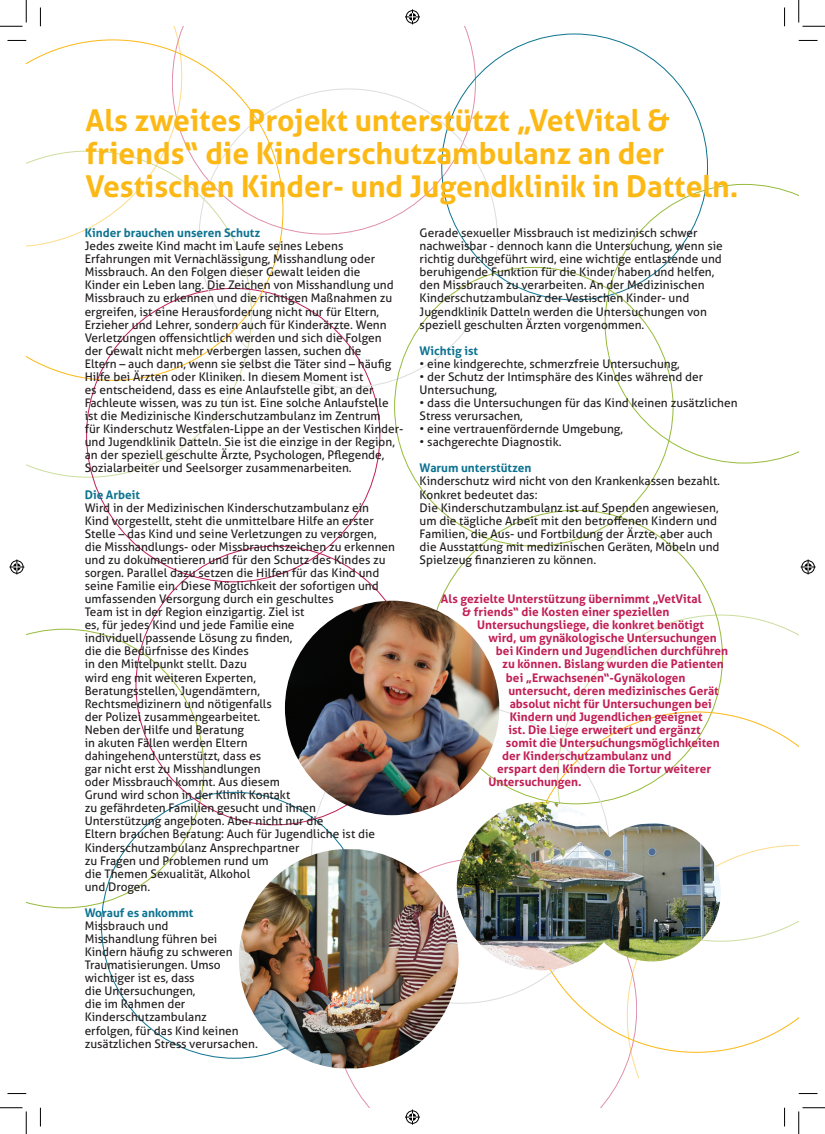
<style>
.page{position:relative;width:825px;height:1134px;background:#fff}
.page>*{position:absolute;margin:0;border:0;box-sizing:border-box;transform-origin:0 0}
.t1{font:700 30px/33px "Aller";color:#fcb814}
.t2{font:11.88px/13px "Aller";color:#231f20}
.t3{font:700 11.88px/13.1px "Aller";color:#c11e55}
.t4{font:700 11.88px "Aller";color:#0d7391}
</style>
<div class="page">
<svg style="left:26px;top:629px;width:178px;height:278px"></svg>
<svg style="left:571px;top:614px;width:228px;height:97px"></svg>
<svg style="left:333px;top:860px;width:294px;height:247px"></svg>
<svg style="left:526px;top:711px;width:273px;height:341px"></svg>
<svg style="left:605px;top:184px;width:194px;height:279px"></svg>
<svg style="left:26px;top:380px;width:212px;height:97px"></svg>
<svg style="left:182px;top:26px;width:294px;height:208px"></svg>
<svg style="left:26px;top:40px;width:257px;height:340px"></svg>
<img style="left:457px;top:801px;width:264px;height:169px">
<img style="left:239px;top:849px;width:220px;height:219px;border-radius:105px">
<img style="left:285px;top:600px;width:214px;height:215px;border-radius:107px">
<svg style="left:799px;top:40px;width:18px;height:1px"></svg>
<svg style="left:8px;top:1093px;width:18px;height:1px"></svg>
<svg style="left:799px;top:1093px;width:18px;height:1px"></svg>
<svg style="left:40px;top:1107px;width:1px;height:19px"></svg>
<svg style="left:784px;top:7px;width:1px;height:19px"></svg>
<svg style="left:784px;top:1107px;width:1px;height:19px"></svg>
<svg style="left:0;top:0;width:182px;height:247px"></svg>
<svg style="left:0;top:1107px;width:27px;height:26px"></svg>
<svg style="left:798px;top:0;width:27px;height:27px"></svg>
<svg style="left:798px;top:1107px;width:27px;height:26px"></svg>
<svg style="left:405px;top:9px;width:15px;height:15px"></svg>
<svg style="left:405px;top:1109px;width:15px;height:15px"></svg>
<svg style="left:9px;top:559px;width:15px;height:15px"></svg>
<svg style="left:801px;top:559px;width:15px;height:15px"></svg>
<h1 class="t1" style="left:85px;top:103px;width:655px">Als zweites Projekt unterstützt „VetVital &amp; friends“ die Kinderschutzambulanz an der<br>Vestischen Kinder- und Jugendklinik in Datteln.</h1>
<p class="t4" style="left:85px;top:225px;width:177px">Kinder brauchen unseren Schutz</p>
<p class="t2" style="left:85px;top:239px;width:320px">Jedes zweite Kind macht im Laufe seines Lebens Erfahrungen mit Vernachlässigung, Misshandlung oder Missbrauch. An den Folgen dieser Gewalt leiden die<br>Kinder ein Leben lang. Die Zeichen von Misshandlung und Missbrauch zu erkennen und die richtigen Maßnahmen zu ergreifen, ist eine Herausforderung nicht nur für Eltern, Erzieher und Lehrer, sondern auch für Kinderärzte. Wenn Verletzungen offensichtlich werden und sich die Folgen<br>der Gewalt nicht mehr verbergen lassen, suchen die<br>Eltern – auch dann, wenn sie selbst die Täter sind – häufig Hilfe bei Ärzten oder Kliniken. In diesem Moment ist<br>es entscheidend, dass es eine Anlaufstelle gibt, an der Fachleute wissen, was zu tun ist. Eine solche Anlaufstelle ist die Medizinische Kinderschutzambulanz im Zentrum<br>für Kinderschutz Westfalen-Lippe an der Vestischen Kinder&shy;und Jugendklinik Datteln. Sie ist die einzige in der Region, an der speziell geschulte Ärzte, Psychologen, Pflegende, Sozialarbeiter und Seelsorger zusammenarbeiten.</p>
<p class="t4" style="left:85px;top:487px;width:57px">Die Arbeit</p>
<p class="t2" style="left:85px;top:501px;width:312px">Wird in der Medizinischen Kinderschutzambulanz ein Kind vorgestellt, steht die unmittelbare Hilfe an erster Stelle – das Kind und seine Verletzungen zu versorgen, die Misshandlungs- oder Missbrauchszeichen zu erkennen und zu dokumentieren und für den Schutz des Kindes zu sorgen. Parallel dazu setzen die Hilfen für das Kind und seine Familie ein. Diese Möglichkeit der sofortigen und umfassenden Versorgung durch ein geschultes<br>Team ist in der Region einzigartig. Ziel ist<br>es, für jedes Kind und jede Familie eine<br>individuell passende Lösung zu finden,<br>die die Bedürfnisse des Kindes<br>in den Mittelpunkt stellt. Dazu<br>wird eng mit weiteren Experten,<br>Beratungsstellen, Jugendämtern,<br>Rechtsmedizinern und nötigenfalls<br>der Polizei zusammengearbeitet.<br>Neben der Hilfe und Beratung<br>in akuten Fällen werden Eltern<br>dahingehend unterstützt, dass es<br>gar nicht erst zu Misshandlungen<br>oder Missbrauch kommt. Aus diesem<br>Grund wird schon in der Klinik Kontakt<br>zu gefährdeten Familien gesucht und ihnen Unterstützung angeboten. Aber nicht nur die<br>Eltern brauchen Beratung: Auch für Jugendliche ist die Kinderschutzambulanz Ansprechpartner<br>zu Fragen und Problemen rund um<br>die Themen Sexualität, Alkohol<br>und Drogen.</p>
<p class="t4" style="left:85px;top:905px;width:110px">Worauf es ankommt</p>
<p class="t2" style="left:85px;top:919px;width:175px">Missbrauch und<br>Misshandlung führen bei<br>Kindern häufig zu schweren<br>Traumatisierungen. Umso wichtiger ist es, dass<br>die Untersuchungen,<br>die im Rahmen der<br>Kinderschutzambulanz<br>erfolgen, für das Kind keinen zusätzlichen Stress verursachen.</p>
<p class="t2" style="left:420px;top:226px;width:305px">Gerade sexueller Missbrauch ist medizinisch schwer nachweisbar - dennoch kann die Untersuchung, wenn sie richtig durchgeführt wird, eine wichtige entlastende und beruhigende Funktion für die Kinder haben und helfen, den Missbrauch zu verarbeiten. An der Medizinischen Kinderschutzambulanz der Vestischen Kinder- und Jugendklinik Datteln werden die Untersuchungen von speziell geschulten Ärzten vorgenommen.</p>
<p class="t4" style="left:420px;top:343px;width:60px">Wichtig ist</p>
<p class="t2" style="left:420px;top:357px;width:262px">• eine kindgerechte, schmerzfreie Untersuchung,</p>
<p class="t2" style="left:420px;top:370px;width:285px">• der Schutz der Intimsphäre des Kindes während der<br>Untersuchung,</p>
<p class="t2" style="left:420px;top:396px;width:319px">• dass die Untersuchungen für das Kind keinen zusätzlichen<br>Stress verursachen,</p>
<p class="t2" style="left:420px;top:422px;width:205px">• eine vertrauenfördernde Umgebung,</p>
<p class="t2" style="left:420px;top:435px;width:144px">• sachgerechte Diagnostik.</p>
<p class="t4" style="left:420px;top:461px;width:113px">Warum unterstützen</p>
<p class="t2" style="left:420px;top:474px;width:302px">Kinderschutz wird nicht von den Krankenkassen bezahlt.<br>Konkret bedeutet das:<br>Die Kinderschutzambulanz ist auf Spenden angewiesen, um die tägliche Arbeit mit den betroffenen Kindern und Familien, die Aus- und Fortbildung der Ärzte, aber auch die Ausstattung mit medizinischen Geräten, Möbeln und Spielzeug finanzieren zu können.</p>
<p class="t3" style="left:462px;top:592px;width:241px;text-indent:-21px">Als gezielte Unterstützung übernimmt „VetVital &amp; friends“ die Kosten einer speziellen</p>
<p class="t3" style="left:477px;top:618px;width:228px">Untersuchungsliege, die konkret benötigt</p>
<p class="t3" style="left:488px;top:631px;width:230px">wird, um gynäkologische Untersuchungen</p>
<p class="t3" style="left:496px;top:644px;width:234px">bei Kindern und Jugendlichen durchführen</p>
<p class="t3" style="left:502px;top:657px;width:223px">zu können. Bislang wurden die Patienten</p>
<p class="t3" style="left:506px;top:670px;width:181px">bei „Erwachsenen“-Gynäkologen</p>
<p class="t3" style="left:508px;top:683px;width:212px">untersucht, deren medizinisches Gerät</p>
<p class="t3" style="left:510px;top:696px;width:204px">absolut nicht für Untersuchungen bei</p>
<p class="t3" style="left:510px;top:709px;width:195px">Kindern und Jugendlichen geeignet</p>
<p class="t3" style="left:508px;top:722px;width:194px">ist. Die Liege erweitert und ergänzt</p>
<p class="t3" style="left:506px;top:736px;width:215px">somit die Untersuchungsmöglichkeiten</p>
<p class="t3" style="left:502px;top:749px;width:171px">der Kinderschutzambulanz und</p>
<p class="t3" style="left:497px;top:762px;width:215px">erspart den Kindern die Tortur weiterer</p>
<p class="t3" style="left:488px;top:775px;width:95px">Untersuchungen.</p>
</div>
